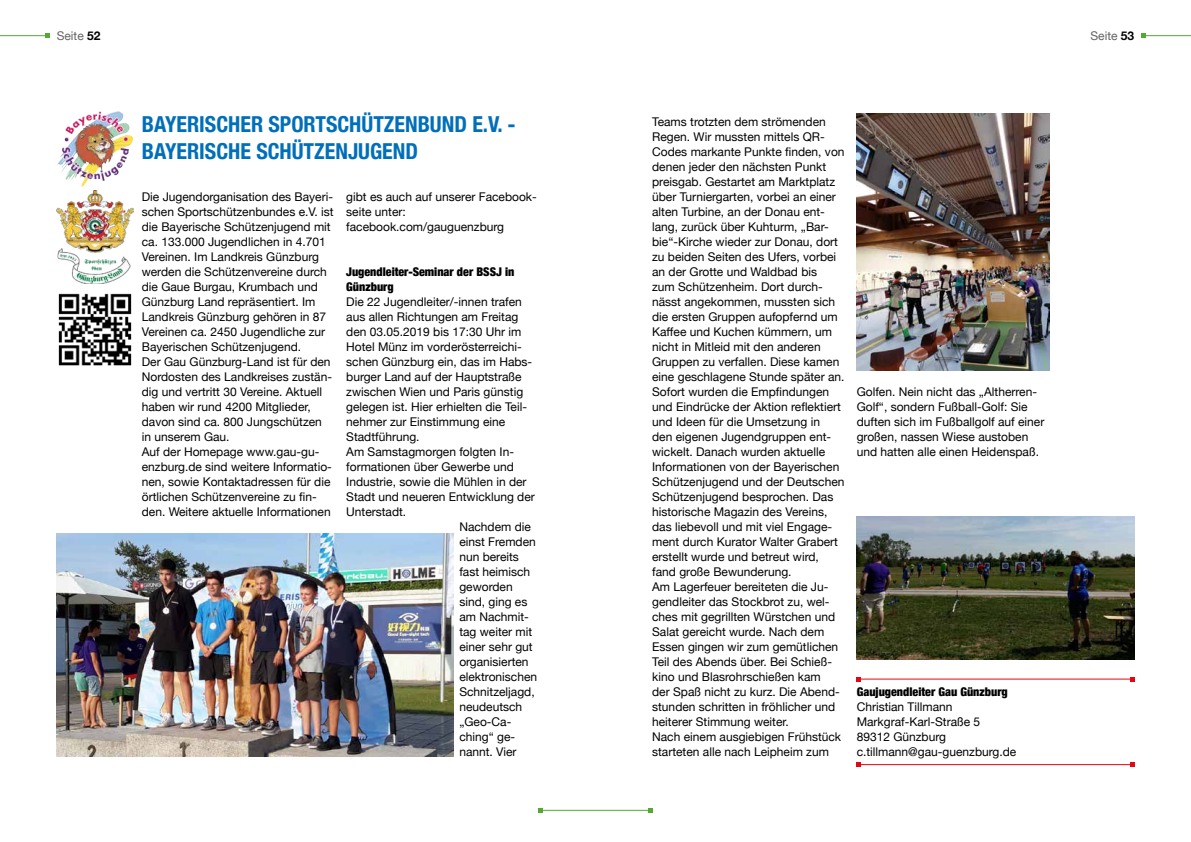
<style>
.page{position:relative;width:1191px;height:842px;background:#fff}
.page>*{position:absolute;margin:0;border:0;box-sizing:border-box;transform-origin:0 0}
.t1{font:700 condensed 22px/26.4px "Helvetica Neue";color:#006fb9}
.t2{font:12px/15px "Helvetica Neue";color:#000}
.t3{font:900 condensed 12px/15px "Helvetica Neue";color:#000}
.t4{font:12px "Helvetica Neue";color:#646363}
.s1{font-weight:700;color:#000}
</style>
<div class="page">
<hr style="left:0;top:35px;width:47px;height:1px;background:#55a932">
<svg style="left:45px;top:34px;width:4px;height:4px"></svg>
<hr style="left:1143px;top:35px;width:48px;height:1px;background:#55a932">
<svg style="left:1141px;top:34px;width:4px;height:4px"></svg>
<hr style="left:541px;top:810px;width:109px;height:1px;background:#55a932">
<svg style="left:539px;top:808px;width:4px;height:4px"></svg>
<svg style="left:648px;top:808px;width:4px;height:4px"></svg>
<svg style="left:90px;top:111px;width:10px;height:13px"></svg>
<img style="left:57px;top:191px;width:76px;height:93px">
<img style="left:58px;top:293px;width:74px;height:73px">
<img style="left:57px;top:534px;width:397px;height:223px">
<img style="left:856px;top:113px;width:193px;height:257px">
<img style="left:856px;top:516px;width:278px;height:143px">
<hr style="left:858px;top:679px;width:274px;height:1px;background:#e30613">
<svg style="left:856px;top:677px;width:4px;height:4px"></svg>
<svg style="left:1130px;top:677px;width:4px;height:4px"></svg>
<hr style="left:858px;top:764px;width:274px;height:1px;background:#e30613">
<svg style="left:856px;top:763px;width:4px;height:4px"></svg>
<svg style="left:1130px;top:763px;width:4px;height:4px"></svg>
<p class="t4" style="left:57px;top:27px;width:45px">Seite <span class="s1">52</span></p>
<p class="t4" style="left:1090px;top:27px;width:45px">Seite <span class="s1">53</span></p>
<h1 class="t1" style="left:142px;top:110px;width:375px">BAYERISCHER SPORTSCHÜTZENBUND E.V. -<br>BAYERISCHE SCHÜTZENJUGEND</h1>
<p class="t2" style="left:142px;top:190px;width:193px">Die Jugendorganisation des Bayeri&shy;schen Sportschützenbundes e.V. ist die Bayerische Schützenjugend mit ca. 133.000 Jugendlichen in 4.701<br>Vereinen. Im Landkreis Günzburg werden die Schützenvereine durch die Gaue Burgau, Krumbach und Günzburg Land repräsentiert. Im Landkreis Günzburg gehören in 87<br>Vereinen ca. 2450 Jugendliche zur Bayerischen Schützenjugend.<br>Der Gau Günzburg-Land ist für den Nordosten des Landkreises zustän&shy;dig und vertritt 30 Vereine. Aktuell haben wir rund 4200 Mitglieder, davon sind ca. 800 Jungschützen in unserem Gau.<br>Auf der Homepage www.gau-gu&shy;enzburg.de sind weitere Informatio&shy;nen, sowie Kontaktadressen für die örtlichen Schützenvereine zu fin&shy;den. Weitere aktuelle Informationen</p>
<p class="t2" style="left:346px;top:190px;width:192px">gibt es auch auf unserer Facebook&shy;seite unter: facebook.com/gauguenzburg</p>
<p class="t3" style="left:346px;top:264px;width:170px">Jugendleiter-Seminar der BSSJ in<br>Günzburg</p>
<p class="t2" style="left:346px;top:295px;width:177px">Die 22 Jugendleiter/-innen trafen</p>
<p class="t2" style="left:346px;top:310px;width:174px">aus allen Richtungen am Freitag</p>
<p class="t2" style="left:346px;top:325px;width:176px">den 03.05.2019 bis 17:30 Uhr im</p>
<p class="t2" style="left:346px;top:340px;width:177px">Hotel Münz im vorderösterreichi-</p>
<p class="t2" style="left:346px;top:355px;width:187px">schen Günzburg ein, das im Habs-</p>
<p class="t2" style="left:346px;top:370px;width:177px">burger Land auf der Hauptstraße</p>
<p class="t2" style="left:346px;top:385px;width:178px">zwischen Wien und Paris günstig</p>
<p class="t2" style="left:346px;top:400px;width:182px">gelegen ist. Hier erhielten die Teil-</p>
<p class="t2" style="left:346px;top:415px;width:160px">nehmer zur Einstimmung eine</p>
<p class="t2" style="left:346px;top:430px;width:75px">Stadtführung.</p>
<p class="t2" style="left:346px;top:445px;width:169px">Am Samstagmorgen folgten In-</p>
<p class="t2" style="left:346px;top:460px;width:169px">formationen über Gewerbe und</p>
<p class="t2" style="left:346px;top:475px;width:182px">Industrie, sowie die Mühlen in der</p>
<p class="t2" style="left:346px;top:490px;width:190px">Stadt und neueren Entwicklung der</p>
<p class="t2" style="left:346px;top:505px;width:62px">Unterstadt.</p>
<p class="t2" style="left:459px;top:520px;width:73px">Nachdem die</p>
<p class="t2" style="left:459px;top:535px;width:78px">einst Fremden</p>
<p class="t2" style="left:459px;top:550px;width:61px">nun bereits</p>
<p class="t2" style="left:459px;top:565px;width:72px">fast heimisch</p>
<p class="t2" style="left:459px;top:580px;width:55px">geworden</p>
<p class="t2" style="left:459px;top:595px;width:70px">sind, ging es</p>
<p class="t2" style="left:459px;top:610px;width:71px">am Nachmit-</p>
<p class="t2" style="left:459px;top:625px;width:74px">tag weiter mit</p>
<p class="t2" style="left:459px;top:640px;width:75px">einer sehr gut</p>
<p class="t2" style="left:459px;top:655px;width:71px">organisierten</p>
<p class="t2" style="left:459px;top:670px;width:79px">elektronischen</p>
<p class="t2" style="left:459px;top:685px;width:77px">Schnitzeljagd,</p>
<p class="t2" style="left:459px;top:700px;width:64px">neudeutsch</p>
<p class="t2" style="left:459px;top:715px;width:53px">„Geo-Ca-</p>
<p class="t2" style="left:459px;top:730px;width:57px">ching“ ge-</p>
<p class="t2" style="left:459px;top:745px;width:59px">nannt. Vier</p>
<p class="t2" style="left:652px;top:115px;width:194px">Teams trotzten dem strömenden<br>Regen. Wir mussten mittels QR-<br>Codes markante Punkte finden, von denen jeder den nächsten Punkt preisgab. Gestartet am Marktplatz über Turniergarten, vorbei an einer alten Turbine, an der Donau ent&shy;lang, zurück über Kuhturm, „Bar&shy;bie“-Kirche wieder zur Donau, dort zu beiden Seiten des Ufers, vorbei an der Grotte und Waldbad bis<br>zum Schützenheim. Dort durch&shy;nässt angekommen, mussten sich die ersten Gruppen aufopfernd um<br>Kaffee und Kuchen kümmern, um nicht in Mitleid mit den anderen<br>Gruppen zu verfallen. Diese kamen eine geschlagene Stunde später an.<br>Sofort wurden die Empfindungen und Eindrücke der Aktion reflektiert und Ideen für die Umsetzung in<br>den eigenen Jugendgruppen ent&shy;wickelt. Danach wurden aktuelle<br>Informationen von der Bayerischen<br>Schützenjugend und der Deutschen<br>Schützenjugend besprochen. Das historische Magazin des Vereins, das liebevoll und mit viel Engage&shy;ment durch Kurator Walter Grabert erstellt wurde und betreut wird, fand große Bewunderung.<br>Am Lagerfeuer bereiteten die Ju&shy;gendleiter das Stockbrot zu, wel&shy;ches mit gegrillten Würstchen und<br>Salat gereicht wurde. Nach dem<br>Essen gingen wir zum gemütlichen<br>Teil des Abends über. Bei Schieß&shy;kino und Blasrohrschießen kam<br>der Spaß nicht zu kurz. Die Abend&shy;stunden schritten in fröhlicher und heiterer Stimmung weiter.<br>Nach einem ausgiebigen Frühstück starteten alle nach Leipheim zum</p>
<p class="t2" style="left:856px;top:385px;width:189px">Golfen. Nein nicht das „Altherren-Golf“, sondern Fußball-Golf: Sie duften sich im Fußballgolf auf einer großen, nassen Wiese austoben und hatten alle einen Heidenspaß.</p>
<p class="t3" style="left:856px;top:684px;width:153px">Gaujugendleiter Gau Günzburg</p>
<p class="t2" style="left:856px;top:700px;width:161px">Christian Tillmann<br>Markgraf-Karl-Straße 5<br>89312 Günzburg c.tillmann@gau-guenzburg.de</p>
</div>
